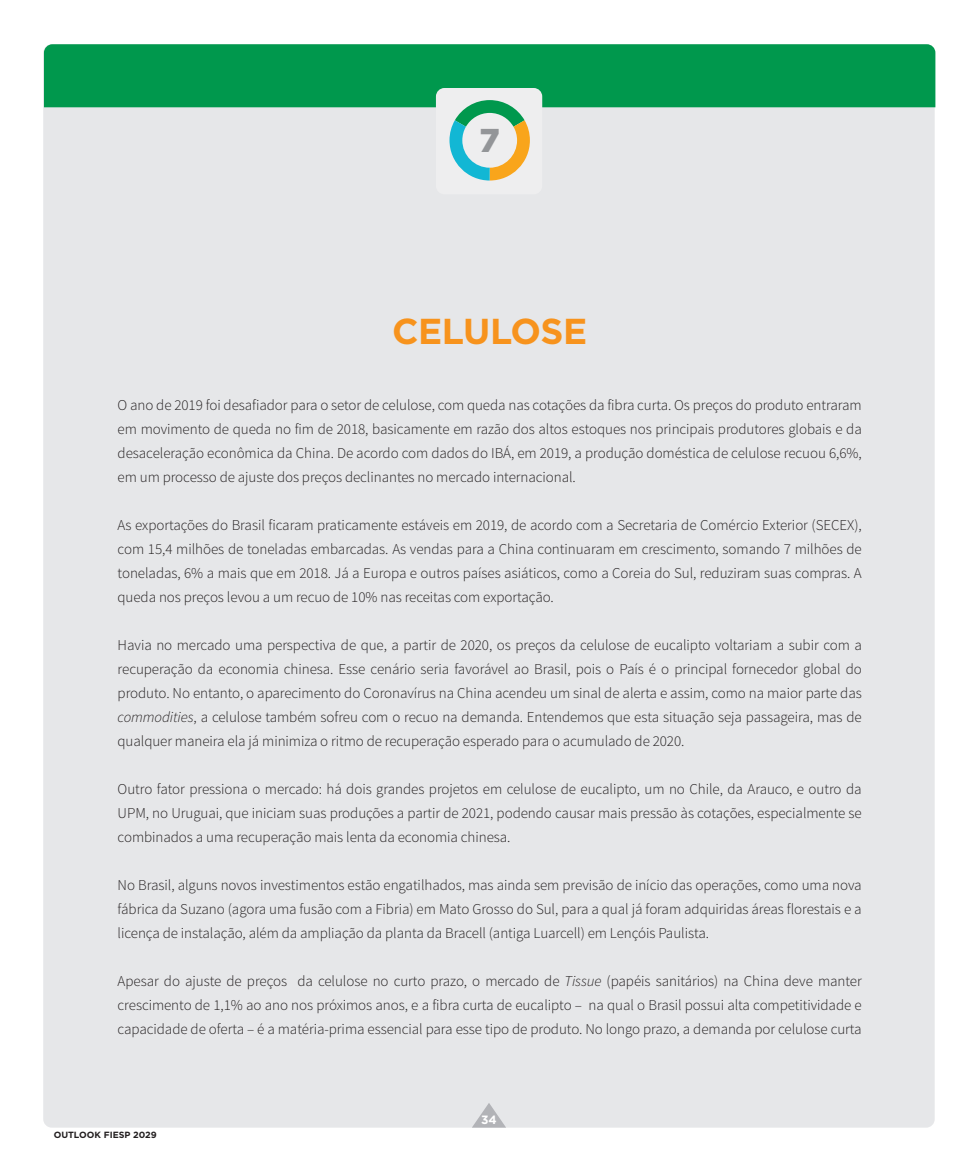
<style>
.page{position:relative;width:978px;height:1170px;background:#fff}
.page>*{position:absolute;margin:0;border:0;box-sizing:border-box;transform-origin:0 0}
.t1{font:700 36px "Gotham";letter-spacing:-.01em;color:#f7931d}
.t2{font:900 33px "Gotham";color:#939598}
.t3{font:300 15px/24px "Source Sans Pro";letter-spacing:-.005em;color:#231f20;text-align:justify}
.t4{font:700 12px "Gotham";color:#fff}
.t5{font:700 9px "Gotham";color:#231f20}
.s1{font-style:italic}
</style>
<div class="page">
<div style="left:43px;top:44px;width:892px;height:1083px;background:#e6e7e9;border-radius:9px"></div>
<div style="left:44px;top:44px;width:891px;height:63px;background:#00984d"></div>
<div style="left:436px;top:88px;width:106px;height:106px;background:#eeeeef;border-radius:9px"></div>
<svg style="left:449px;top:100px;width:81px;height:80px"></svg>
<svg style="left:472px;top:1103px;width:34px;height:24px"></svg>
<h2 class="t2" style="left:480px;top:121px;width:22px">7</h2>
<h1 class="t1" style="left:392px;top:310px;width:197px">CELULOSE</h1>
<p class="t3" style="left:118px;top:393px;width:746px">O ano de 2019 foi desafiador para o setor de celulose, com queda nas cotações da fibra curta. Os preços do produto entraram em movimento de queda no fim de 2018, basicamente em razão dos altos estoques nos principais produtores globais e da desaceleração econômica da China. De acordo com dados do IBÁ, em 2019, a produção doméstica de celulose recuou 6,6%, em um processo de ajuste dos preços declinantes no mercado internacional.</p>
<p class="t3" style="left:118px;top:513px;width:746px">As exportações do Brasil ficaram praticamente estáveis em 2019, de acordo com a Secretaria de Comércio Exterior (SECEX), com 15,4 milhões de toneladas embarcadas. As vendas para a China continuaram em crescimento, somando 7 milhões de toneladas, 6% a mais que em 2018. Já a Europa e outros países asiáticos, como a Coreia do Sul, reduziram suas compras. A queda nos preços levou a um recuo de 10% nas receitas com exportação.</p>
<p class="t3" style="left:118px;top:633px;width:746px">Havia no mercado uma perspectiva de que, a partir de 2020, os preços da celulose de eucalipto voltariam a subir com a recuperação da economia chinesa. Esse cenário seria favorável ao Brasil, pois o País é o principal fornecedor global do produto. No entanto, o aparecimento do Coronavírus na China acendeu um sinal de alerta e assim, como na maior parte das <span class="s1">commodities</span>, a celulose também sofreu com o recuo na demanda. Entendemos que esta situação seja passageira, mas de qualquer maneira ela já minimiza o ritmo de recuperação esperado para o acumulado de 2020.</p>
<p class="t3" style="left:118px;top:777px;width:746px">Outro fator pressiona o mercado: há dois grandes projetos em celulose de eucalipto, um no Chile, da Arauco, e outro da UPM, no Uruguai, que iniciam suas produções a partir de 2021, podendo causar mais pressão às cotações, especialmente se combinados a uma recuperação mais lenta da economia chinesa.</p>
<p class="t3" style="left:118px;top:873px;width:746px">No Brasil, alguns novos investimentos estão engatilhados, mas ainda sem previsão de início das operações, como uma nova fábrica da Suzano (agora uma fusão com a Fibria) em Mato Grosso do Sul, para a qual já foram adquiridas áreas florestais e a licença de instalação, além da ampliação da planta da Bracell (antiga Luarcell) em Lençóis Paulista.</p>
<p class="t3" style="left:118px;top:969px;width:746px">Apesar do ajuste de preços da celulose no curto prazo, o mercado de <span class="s1">Tissue</span> (papéis sanitários) na China deve manter crescimento de 1,1% ao ano nos próximos anos, e a fibra curta de eucalipto – na qual o Brasil possui alta competitividade e capacidade de oferta – é a matéria-prima essencial para esse tipo de produto. No longo prazo, a demanda por celulose curta</p>
<p class="t5" style="left:54px;top:1129px;width:105px">OUTLOOK FIESP 2029</p>
<p class="t4" style="left:481px;top:1112px;width:17px">34</p>
</div>
